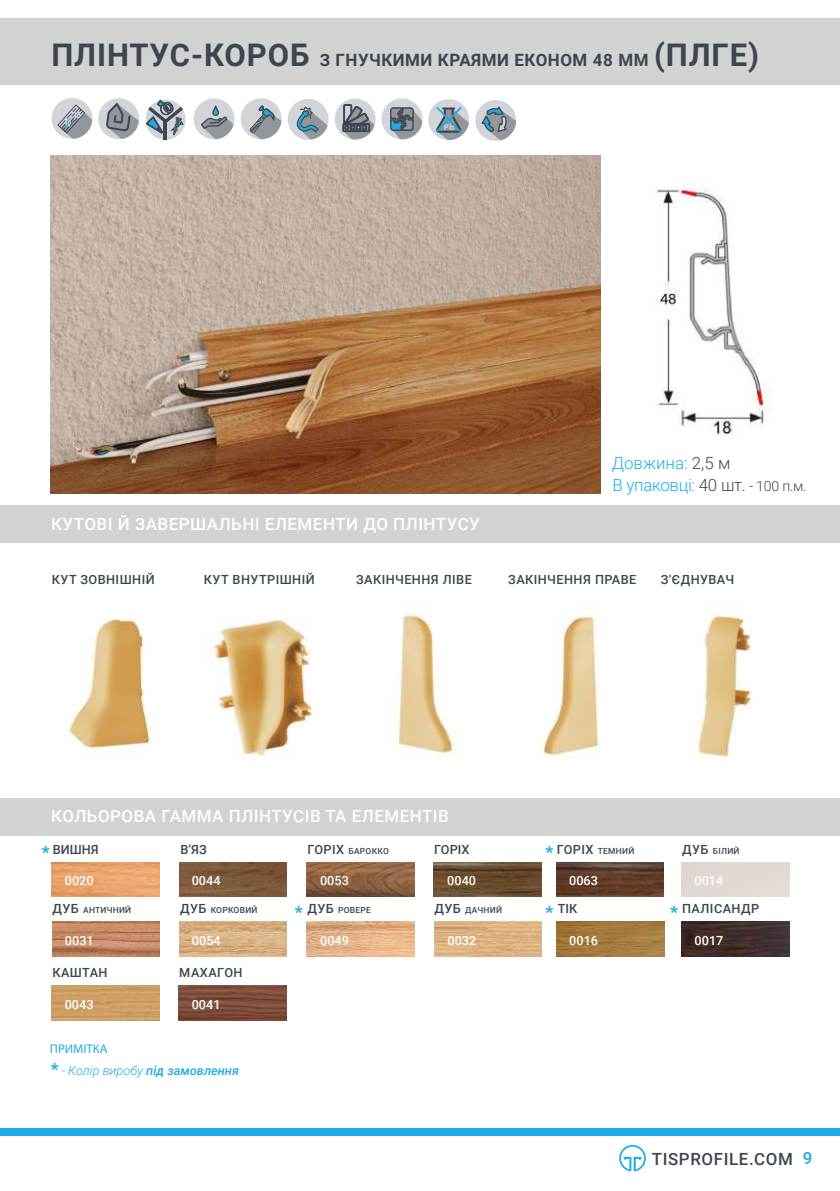
<style>
.page{position:relative;width:840px;height:1191px;background:#fff}
.page>*{position:absolute;margin:0;border:0;box-sizing:border-box;transform-origin:0 0}
.t1{font:700 17px "Roboto";letter-spacing:.03em;color:#3c4650}
.t2{font:500 16.8px "Roboto";letter-spacing:.03em;color:#fff}
.t3{font:300 16.8px/22.6px "Roboto";letter-spacing:-.02em;color:#1fafe5}
.t4{font:500 16.8px "Roboto";letter-spacing:.035em;color:#3c4650}
.t5{font:900 16.8px "Roboto";color:#1fade3}
.t6{font:500 12.6px "Roboto";letter-spacing:.035em;color:#3c4650}
.t7{font:500 12.6px "Roboto";color:#fff}
.t8{font:italic 500 12.6px "Roboto";color:#1fade3}
.t9{font:12.6px "Myriad Pro";color:#1fade3}
.t10{font:500 8.4px "Roboto";letter-spacing:.03em;color:#3c4650}
.t11{font:700 8.4px "Myriad Pro";color:#d3d4d8}
.s1{font-size:31.2px}
.s2{color:#3c4650}
.s3{font-size:14px;color:#3c4650}
.s4{font-size:12.6px}
.s5{font-weight:900;font-style:normal;font-size:16.8px}
.s6{font-weight:300}
.s7{color:#1dace3}
</style>
<div class="page">
<div style="left:0;top:1128px;width:839px;height:7px;background:#1dace3"></div>
<img style="left:681px;top:922px;width:107px;height:34px">
<img style="left:556px;top:862px;width:107px;height:35px">
<img style="left:179px;top:986px;width:107px;height:34px">
<img style="left:52px;top:986px;width:107px;height:34px">
<img style="left:179px;top:922px;width:107px;height:34px">
<img style="left:306px;top:922px;width:108px;height:34px">
<img style="left:556px;top:922px;width:107px;height:34px">
<img style="left:434px;top:922px;width:107px;height:34px">
<img style="left:52px;top:922px;width:107px;height:34px">
<img style="left:433px;top:862px;width:108px;height:35px">
<img style="left:306px;top:862px;width:108px;height:35px">
<img style="left:179px;top:862px;width:107px;height:35px">
<img style="left:52px;top:862px;width:107px;height:35px">
<img style="left:694px;top:608px;width:59px;height:150px">
<img style="left:538px;top:609px;width:62px;height:149px">
<img style="left:397px;top:608px;width:62px;height:150px">
<img style="left:203px;top:619px;width:110px;height:137px">
<img style="left:66px;top:619px;width:85px;height:130px">
<img style="left:655px;top:180px;width:117px;height:255px">
<img style="left:51px;top:155px;width:549px;height:338px">
<div style="left:52px;top:98px;width:40px;height:41px;background:#d3d4d8;border-radius:50%"></div>
<svg style="left:57px;top:104px;width:35px;height:35px"></svg>
<div style="left:193px;top:98px;width:41px;height:41px;background:#d3d4d8;border-radius:50%"></div>
<svg style="left:201px;top:105px;width:33px;height:34px"></svg>
<div style="left:381px;top:98px;width:41px;height:41px;background:#d3d4d8;border-radius:50%"></div>
<svg style="left:390px;top:107px;width:32px;height:32px"></svg>
<div style="left:98px;top:98px;width:41px;height:41px;background:#d3d4d8;border-radius:50%"></div>
<div style="left:287px;top:99px;width:41px;height:41px;background:#d3d4d8;border-radius:50%"></div>
<svg style="left:296px;top:106px;width:32px;height:34px"></svg>
<div style="left:428px;top:99px;width:41px;height:41px;background:#d3d4d8;border-radius:50%"></div>
<svg style="left:436px;top:107px;width:33px;height:33px"></svg>
<div style="left:240px;top:98px;width:41px;height:41px;background:#d3d4d8;border-radius:50%"></div>
<svg style="left:249px;top:105px;width:32px;height:34px"></svg>
<div style="left:334px;top:99px;width:41px;height:40px;background:#d3d4d8;border-radius:50%"></div>
<svg style="left:342px;top:104px;width:33px;height:35px"></svg>
<div style="left:475px;top:100px;width:41px;height:41px;background:#d3d4d8;border-radius:50%"></div>
<svg style="left:481px;top:107px;width:35px;height:34px"></svg>
<svg style="left:105px;top:98px;width:81px;height:43px"></svg>
<svg style="left:619px;top:1144px;width:26px;height:27px"></svg>
<div style="left:0;top:18px;width:839px;height:66px;background:#d2d2d1"></div>
<div style="left:0;top:505px;width:839px;height:37px;background:#d2d2d1"></div>
<div style="left:0;top:798px;width:839px;height:38px;background:#d2d2d1"></div>
<h1 class="t1" style="left:51px;top:53px;width:709px"><span class="s1">ПЛІНТУС-КОРОБ</span> З ГНУЧКИМИ КРАЯМИ ЕКОНОМ 48 ММ <span class="s1">(ПЛГЕ)</span></h1>
<p class="t11" style="left:443px;top:124px;width:12px">Pb</p>
<h2 class="t2" style="left:51px;top:517px;width:430px">КУТОВІ Й ЗАВЕРШАЛЬНІ ЕЛЕМЕНТИ ДО ПЛІНТУСУ</h2>
<h2 class="t3" style="left:611px;top:453px;width:196px">Довжина: <span class="s2">2,5 м<br></span>В упаковці: <span class="s2">40 шт.</span> <span class="s3">- 100 п.м.</span></h2>
<p class="t6" style="left:52px;top:574px;width:104px">КУТ ЗОВНІШНІЙ</p>
<p class="t6" style="left:204px;top:574px;width:112px">КУТ ВНУТРІШНІЙ</p>
<p class="t6" style="left:356px;top:574px;width:117px">ЗАКІНЧЕННЯ ЛІВЕ</p>
<p class="t6" style="left:508px;top:574px;width:130px">ЗАКІНЧЕННЯ ПРАВЕ</p>
<p class="t6" style="left:660px;top:574px;width:75px">З’ЄДНУВАЧ</p>
<h2 class="t2" style="left:51px;top:809px;width:399px">КОЛЬОРОВА ГАММА ПЛІНТУСІВ ТА ЕЛЕМЕНТІВ</h2>
<p class="t6" style="left:53px;top:844px;width:47px">ВИШНЯ</p>
<p class="t6" style="left:180px;top:844px;width:28px">В’ЯЗ</p>
<p class="t10" style="left:307px;top:847px;width:83px"><span class="s4">ГОРІХ</span> БАРОККО</p>
<p class="t6" style="left:434px;top:844px;width:37px">ГОРІХ</p>
<p class="t10" style="left:556px;top:847px;width:79px"><span class="s4">ГОРІХ</span> ТЕМНИЙ</p>
<h2 class="t5" style="left:42px;top:845px;width:9px">*</h2>
<h2 class="t5" style="left:545px;top:845px;width:9px">*</h2>
<p class="t10" style="left:682px;top:847px;width:59px"><span class="s4">ДУБ</span> БІЛИЙ</p>
<p class="t7" style="left:65px;top:875px;width:30px">0020</p>
<p class="t7" style="left:192px;top:875px;width:30px">0044</p>
<p class="t7" style="left:320px;top:875px;width:30px">0053</p>
<p class="t7" style="left:447px;top:875px;width:30px">0040</p>
<p class="t7" style="left:569px;top:875px;width:30px">0063</p>
<p class="t7" style="left:694px;top:875px;width:30px">0014</p>
<p class="t10" style="left:52px;top:906px;width:80px"><span class="s4">ДУБ</span> АНТИЧНИЙ</p>
<p class="t6" style="left:681px;top:903px;width:79px">ПАЛІСАНДР</p>
<p class="t10" style="left:180px;top:906px;width:79px"><span class="s4">ДУБ</span> КОРКОВИЙ</p>
<p class="t10" style="left:307px;top:906px;width:65px"><span class="s4">ДУБ</span> РОВЕРЕ</p>
<p class="t10" style="left:434px;top:906px;width:69px"><span class="s4">ДУБ</span> ДАЧНИЙ</p>
<p class="t6" style="left:557px;top:903px;width:21px">ТІК</p>
<h2 class="t5" style="left:295px;top:905px;width:9px">*</h2>
<h2 class="t5" style="left:545px;top:905px;width:9px">*</h2>
<h2 class="t5" style="left:669px;top:905px;width:9px">*</h2>
<p class="t7" style="left:65px;top:935px;width:30px">0031</p>
<p class="t7" style="left:192px;top:935px;width:30px">0054</p>
<p class="t7" style="left:320px;top:935px;width:30px">0049</p>
<p class="t7" style="left:447px;top:935px;width:30px">0032</p>
<p class="t7" style="left:569px;top:935px;width:30px">0016</p>
<p class="t7" style="left:694px;top:935px;width:30px">0017</p>
<p class="t6" style="left:52px;top:967px;width:57px">КАШТАН</p>
<p class="t6" style="left:179px;top:967px;width:65px">МАХАГОН</p>
<p class="t7" style="left:65px;top:999px;width:30px">0043</p>
<p class="t7" style="left:191px;top:999px;width:30px">0041</p>
<p class="t9" style="left:50px;top:1043px;width:59px">ПРИМІТКА</p>
<p class="t8" style="left:51px;top:1065px;width:190px"><span class="s5">*</span> <span class="s6">- Колір виробу</span> під замовлення</p>
<h2 class="t4" style="left:651px;top:1152px;width:162px">TISPROFILE.COM <span class="s7">9</span></h2>
</div>
